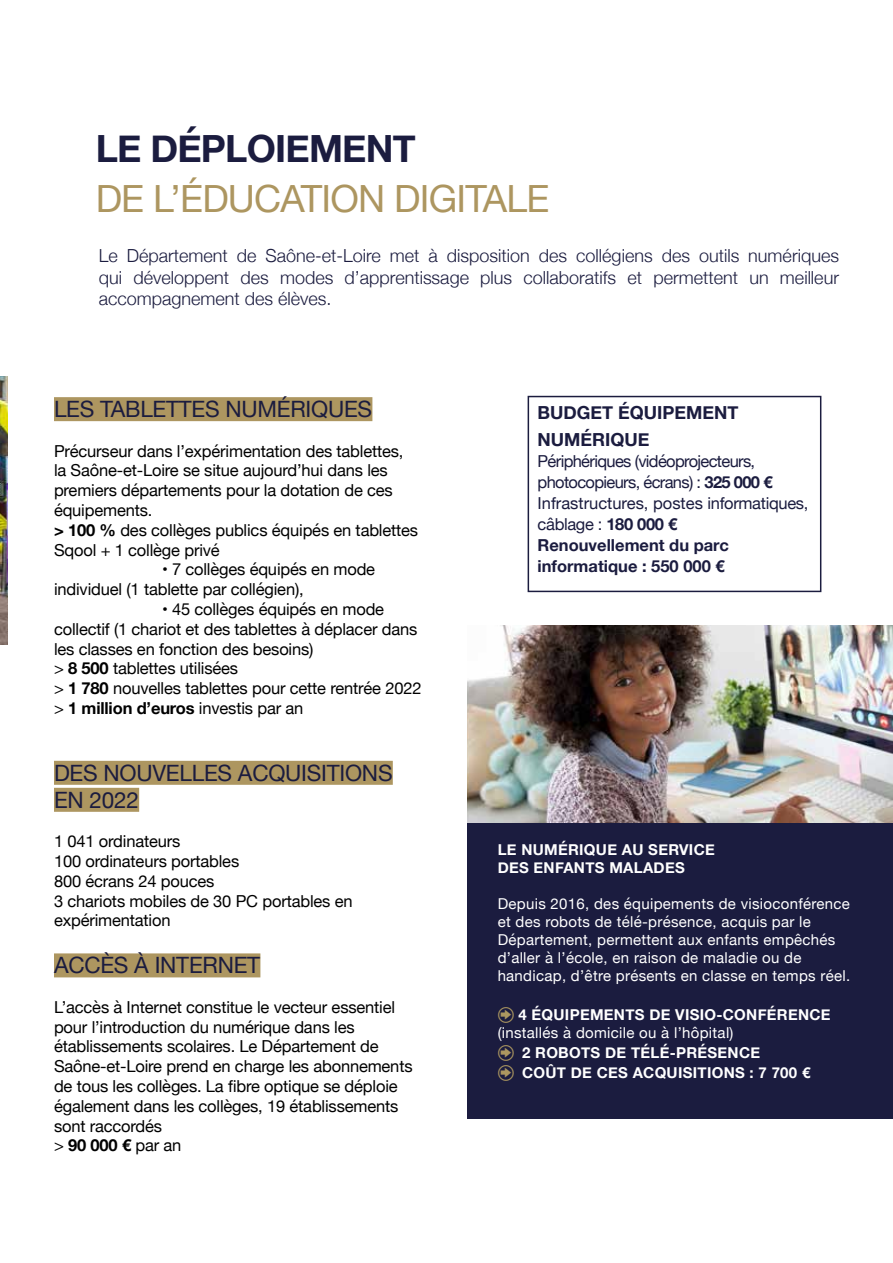
<style>
.page{position:relative;width:893px;height:1263px;background:#fff}
.page>*{position:absolute;margin:0;border:0;box-sizing:border-box;transform-origin:0 0}
.t1{font:37.5px "Helvetica Neue";letter-spacing:-.02em;color:#ad9660}
.t2{font:700 37.5px "Helvetica Neue";letter-spacing:-.02em;color:#1b1c3f}
.t3{font:22.5px/27px "Helvetica Neue";letter-spacing:-.01em;color:#1b1c3f}
.t4{font:300 18px/21.6px "Helvetica Neue";color:#1b1c3f;text-align:justify}
.t5{font:700 18px/27px "Helvetica Neue";color:#1b1c3f}
.t6{font:16.5px/19.8px "Helvetica Neue";letter-spacing:-.01em;color:#000}
.t7{font:16.5px/21px "Helvetica Neue";letter-spacing:-.04em;color:#1b1c3f}
.t8{font:15px/18px "Helvetica Neue";letter-spacing:.02em;color:#fff}
.t9{font:700 15px/18px "Helvetica Neue";letter-spacing:.02em;color:#fff}
.s1{font-weight:700}
</style>
<div class="page">
<img style="left:468px;top:625px;width:425px;height:198px">
<div style="left:54px;top:397px;width:318px;height:24px;background:#ad9660"></div>
<div style="left:54px;top:761px;width:339px;height:24px;background:#ad9660"></div>
<div style="left:54px;top:788px;width:85px;height:24px;background:#ad9660"></div>
<div style="left:54px;top:953px;width:206px;height:24px;background:#ad9660"></div>
<div style="left:528px;top:396px;width:293px;height:196px;border:2px solid #1b1c3f"></div>
<div style="left:468px;top:823px;width:425px;height:295px;background:#1b1c3f"></div>
<img style="left:0;top:376px;width:8px;height:268px">
<h1 class="t2" style="left:96px;top:119px;width:322px">LE DÉPLOIEMENT</h1>
<h1 class="t1" style="left:96px;top:171px;width:455px">DE L’ÉDUCATION DIGITALE</h1>
<p class="t4" style="left:99px;top:243px;width:742px">Le Département de Saône-et-Loire met à disposition des collégiens des outils numériques qui développent des modes d’apprentissage plus collaboratifs et permettent un meilleur accompagnement des élèves.</p>
<h2 class="t3" style="left:54px;top:397px;width:320px">LES TABLETTES NUMÉRIQUES</h2>
<p class="t6" style="left:54px;top:442px;width:366px">Précurseur dans l’expérimentation des tablettes, la Saône-et-Loire se situe aujourd’hui dans les premiers départements pour la dotation de ces équipements.<br><span class="s1">&gt; 100 %</span> des collèges publics équipés en tablettes Sqool + 1 collège privé</p>
<p class="t6" style="left:54px;top:560px;width:323px;text-indent:108px">• 7 collèges équipés en mode individuel (1 tablette par collégien),</p>
<p class="t6" style="left:54px;top:600px;width:369px;text-indent:108px">• 45 collèges équipés en mode collectif (1 chariot et des tablettes à déplacer dans les classes en fonction des besoins)<br>&gt; <span class="s1">8 500</span> tablettes utilisées<br>&gt; <span class="s1">1 780</span> nouvelles tablettes pour cette rentrée 2022 &gt; <span class="s1">1 million d’euros</span> investis par an</p>
<h2 class="t3" style="left:54px;top:760px;width:340px">DES NOUVELLES ACQUISITIONS<br>EN 2022</h2>
<p class="t6" style="left:54px;top:832px;width:300px">1 041 ordinateurs<br>100 ordinateurs portables<br>800 écrans 24 pouces<br>3 chariots mobiles de 30 PC portables en expérimentation</p>
<h2 class="t3" style="left:54px;top:953px;width:208px">ACCÈS À INTERNET</h2>
<p class="t6" style="left:54px;top:998px;width:360px">L’accès à Internet constitue le vecteur essentiel pour l’introduction du numérique dans les établissements scolaires. Le Département de Saône-et-Loire prend en charge les abonnements de tous les collèges. La fibre optique se déploie également dans les collèges, 19 établissements sont raccordés<br>&gt; <span class="s1">90 000 €</span> par an</p>
<p class="t5" style="left:538px;top:400px;width:202px">BUDGET ÉQUIPEMENT<br>NUMÉRIQUE</p>
<p class="t7" style="left:538px;top:452px;width:272px">Périphériques (vidéoprojecteurs, photocopieurs, écrans) : <span class="s1">325 000 €<br></span>Infrastructures, postes informatiques, câblage : <span class="s1">180 000 €<br>Renouvellement du parc informatique : 550 000 €</span></p>
<p class="t9" style="left:498px;top:840px;width:219px">LE NUMÉRIQUE AU SERVICE<br>DES ENFANTS MALADES</p>
<p class="t8" style="left:498px;top:895px;width:354px">Depuis 2016, des équipements de visioconférence et des robots de télé-présence, acquis par le Département, permettent aux enfants empêchés d’aller à l’école, en raison de maladie ou de handicap, d’être présents en classe en temps réel.</p>
<p class="t9" style="left:518px;top:1006px;width:314px">4 ÉQUIPEMENTS DE VISIO-CONFÉRENCE</p>
<p class="t8" style="left:498px;top:1025px;width:237px">(installés à domicile ou à l’hôpital)</p>
<p class="t9" style="left:522px;top:1043px;width:290px;line-height:19.8px">2 ROBOTS DE TÉLÉ-PRÉSENCE<br>COÛT DE CES ACQUISITIONS : 7 700 €</p>
</div>
